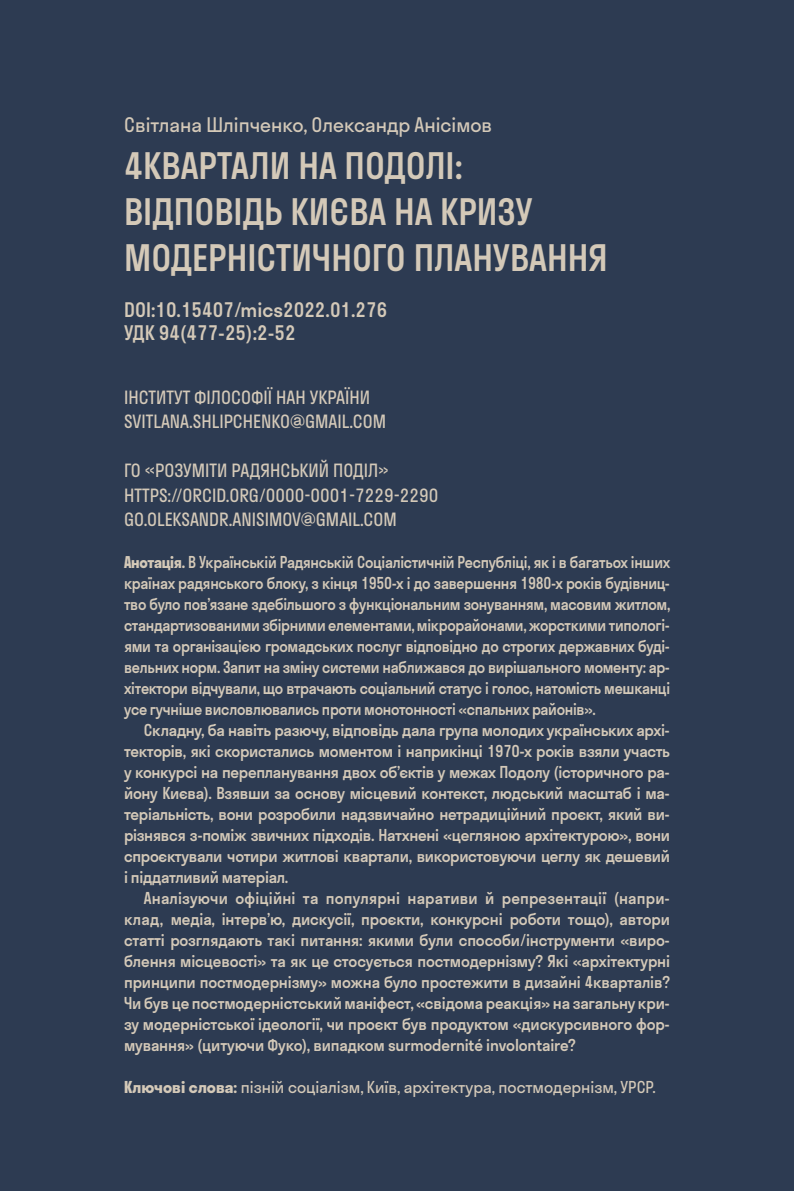
<style>
.page{position:relative;width:794px;height:1191px;background:#2d3b52}
.page>*{position:absolute;margin:0;border:0;box-sizing:border-box;transform-origin:0 0}
.t1{font:500 35px "Stratos LC Web";color:#d4c9b8}
.t2{font:500 19.25px "Stratos LC Web";color:#d4c9b8}
.t3{font:19.25px "Stratos LC Web";color:#d4c9b8}
.t4{font:17.5px "Stratos LC Web";color:#d4c9b8}
.t5{font:500 15.75px/21px "Stratos LC Web";letter-spacing:-.02em;color:#d4c9b8;text-align:justify}
.t6{font:500 15.75px/21px "Stratos LC Web";letter-spacing:-.02em;color:#d4c9b8;text-align:justify;scale:.92 1}
.t7{font:15.75px "Stratos LC Web";color:#d4c9b8}
.s1{font-weight:700}
</style>
<div class="page">
<p class="t3" style="left:124px;top:110px;width:370px">Світлана Шліпченко, Олександр Анісімов</p>
<p class="t1" style="left:124px;top:138px;width:340px">4КВАРТАЛИ НА ПОДОЛІ:</p>
<p class="t1" style="left:124px;top:184px;width:410px">ВІДПОВІДЬ КИЄВА НА КРИЗУ</p>
<p class="t1" style="left:124px;top:230px;width:485px">МОДЕРНІСТИЧНОГО ПЛАНУВАННЯ</p>
<p class="t2" style="left:124px;top:295px;width:265px">DOI:10.15407/mics2022.01.276</p>
<p class="t2" style="left:124px;top:318px;width:173px">УДК 94(477-25):2-52</p>
<p class="t4" style="left:124px;top:383px;width:248px">ІНСТИТУТ ФІЛОСОФІЇ НАН УКРАЇНИ</p>
<p class="t4" style="left:124px;top:407px;width:263px">SVITLANA.SHLIPCHENKO@GMAIL.COM</p>
<p class="t4" style="left:124px;top:456px;width:266px">ГО «РОЗУМІТИ РАДЯНСЬКИЙ ПОДІЛ»</p>
<p class="t4" style="left:124px;top:481px;width:316px">HTTPS://ORCID.ORG/0000-0001-7229-2290</p>
<p class="t4" style="left:124px;top:505px;width:274px">GO.OLEKSANDR.ANISIMOV@GMAIL.COM</p>
<p class="t6" style="left:124px;top:551px;width:595px"><span class="s1">Анотація.</span> В Українській Радянській Соціалістичній Республіці, як і в багатьох інших країнах радянського блоку, з кінця 1950-х і до завершення 1980-х років будівниц&shy;тво було пов’язане здебільшого з функціональним зонуванням, масовим житлом, стандартизованими збірними елементами, мікрорайонами, жорсткими типологі&shy;ями та організацією громадських послуг відповідно до строгих державних буді&shy;вельних норм. Запит на зміну системи наближався до вирішального моменту: ар&shy;хітектори відчували, що втрачають соціальний статус і голос, натомість мешканці усе гучніше висловлювались проти монотонності «спальних районів».</p>
<p class="t5" style="left:124px;top:719px;width:547px;text-indent:20px">Складну, ба навіть разючу, відповідь дала група молодих українських архі&shy;текторів, які скористались моментом і наприкінці 1970-х років взяли участь у конкурсі на перепланування двох об’єктів у межах Подолу (історичного ра&shy;йону Києва). Взявши за основу місцевий контекст, людський масштаб і ма&shy;теріальність, вони розробили надзвичайно нетрадиційний проєкт, який ви&shy;різнявся з-поміж звичних підходів. Натхнені «цегляною архітектурою», вони спроєктували чотири житлові квартали, використовуючи цеглу як дешевий і піддатливий матеріал.</p>
<p class="t5" style="left:124px;top:887px;width:547px;text-indent:20px">Аналізуючи офіційні та популярні наративи й репрезентації (напри&shy;клад, медіа, інтерв’ю, дискусії, проєкти, конкурсні роботи тощо), автори статті розглядають такі питання: якими були способи/інструменти «виро&shy;блення місцевості» та як це стосується постмодернізму? Які «архітектурні принципи постмодернізму» можна було простежити в дизайні 4кварталів?<br>Чи був це постмодерністський маніфест, «свідома реакція» на загальну кри&shy;зу модерністської ідеології, чи проєкт був продуктом «дискурсивного фор&shy;мування» (цитуючи Фуко), випадком surmodernité involontaire?</p>
<p class="t7" style="left:124px;top:1074px;width:533px"><span class="s1">Ключові слова:</span> пізній соціалізм, Київ, архітектура, постмодернізм, УРСР.</p>
</div>
